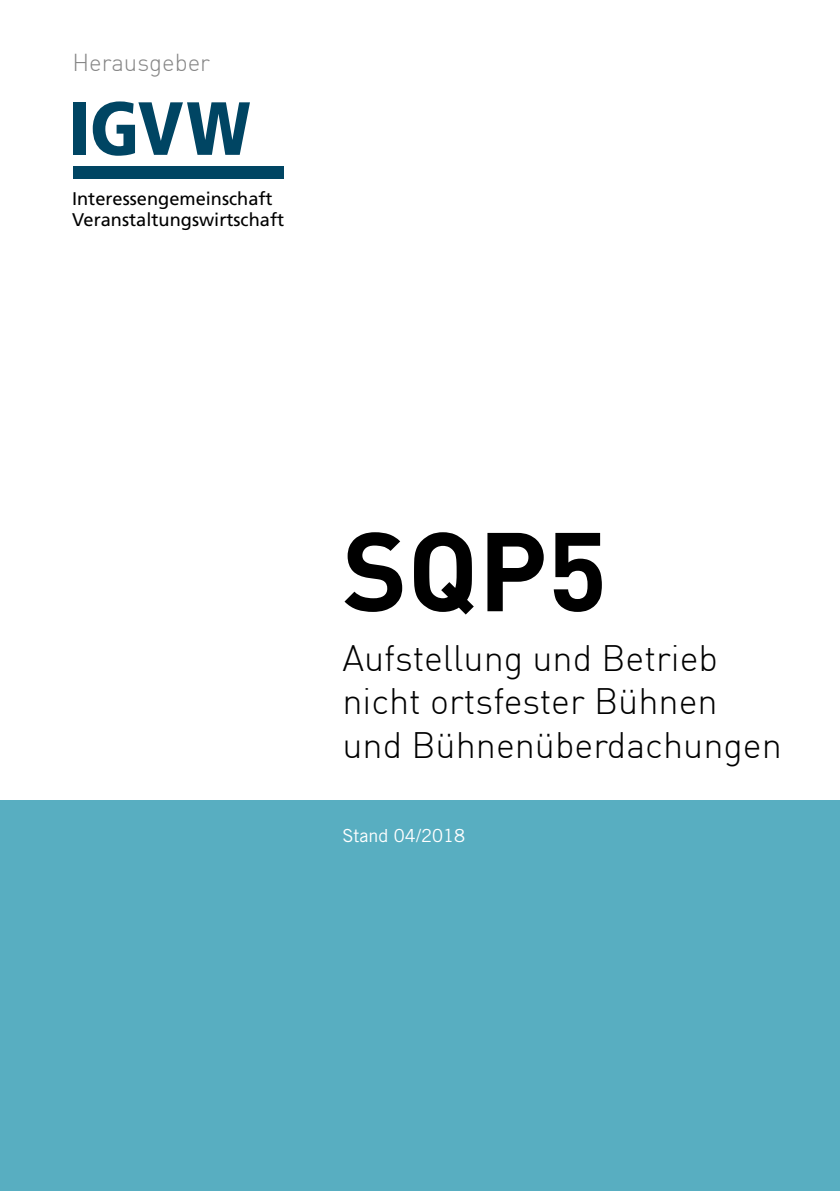
<style>
.page{position:relative;width:840px;height:1191px;background:#fff}
.page>*{position:absolute;margin:0;border:0;box-sizing:border-box;transform-origin:0 0}
.t1{font:700 110px "DIN";color:#000}
.t2{font:900 condensed 75.2px "Frutiger";color:#004563}
.t3{font:300 36px/43.2px "DIN";color:#000}
.t4{font:300 24px "DIN";color:#878787}
.t5{font:18.2px/22px "Frutiger";color:#000}
.t6{font:18px "Trade Gothic LT Std";color:#fff}
</style>
<div class="page">
<div style="left:0;top:800px;width:839px;height:391px;background:#58aec1"></div>
<div style="left:73px;top:167px;width:211px;height:12px;background:#004563"></div>
<p class="t4" style="left:72px;top:47px;width:139px">Herausgeber</p>
<h2 class="t2" style="left:69px;top:83px;width:183px">IGVW</h2>
<p class="t5" style="left:72px;top:187px;width:213px">Interessengemeinschaft<br>Veranstaltungswirtschaft</p>
<h1 class="t1" style="left:342px;top:499px;width:266px">SQP5</h1>
<p class="t3" style="left:342px;top:636px;width:441px">Aufstellung und Betrieb nicht ortsfester Bühnen und Bühnenüberdachungen</p>
<p class="t6" style="left:342px;top:825px;width:124px">Stand 04/2018</p>
</div>
